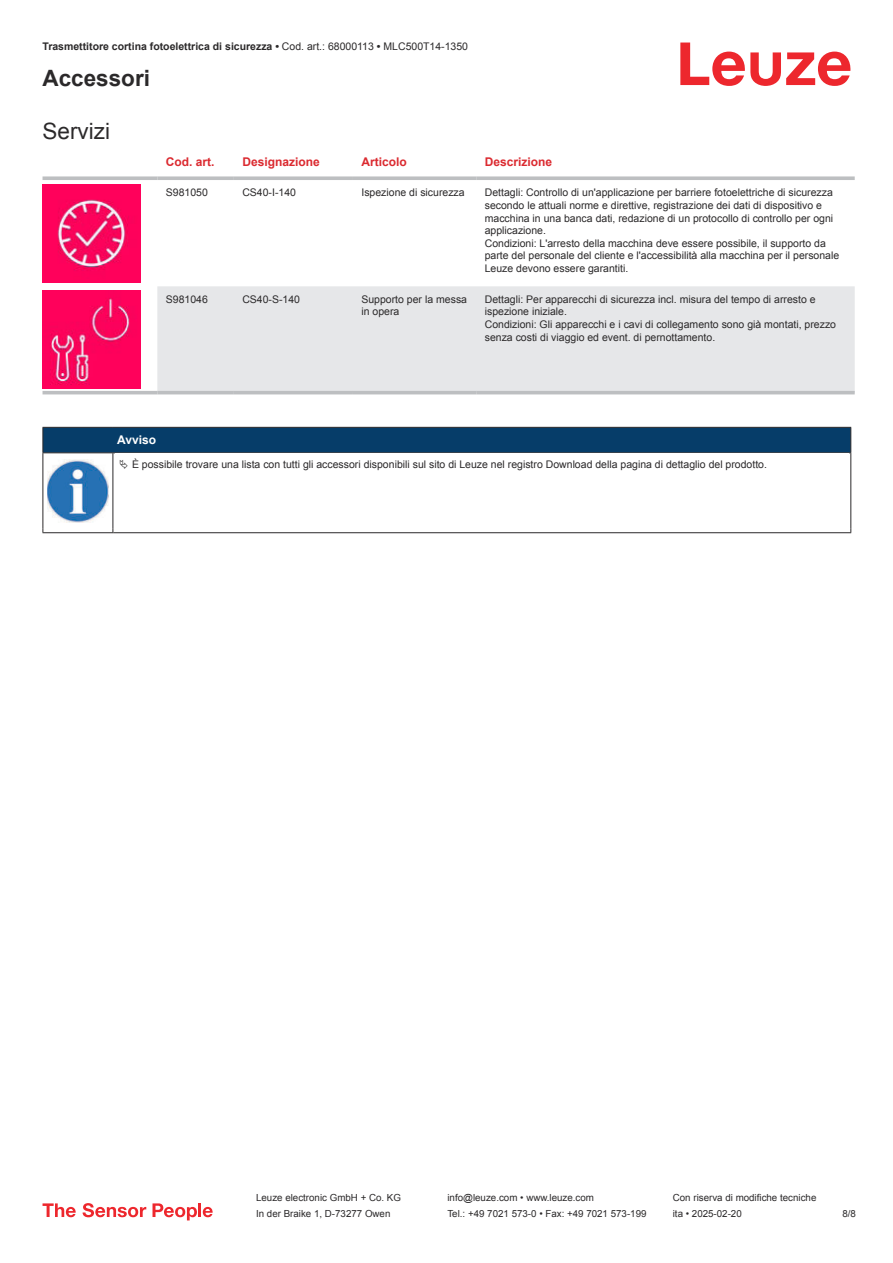
<style>
.page{position:relative;width:893px;height:1263px;background:#fff}
.page>*{position:absolute;margin:0;border:0;box-sizing:border-box;transform-origin:0 0}
.t1{font:700 22.5px "Arial";color:#2b292a}
.t2{font:22.5px "Arial";color:#2b292a}
.t3{font:700 12px "Arial";color:#db2a30}
.t4{font:700 12px "Arial";color:#fff}
.t5{font:10.5px/12.6px "Arial";color:#2b292a}
.t6{font:700 10.5px "Arial";color:#2b292a}
.t7{font:9.75px "Arial";color:#2b292a}
.s1{font-weight:400}
</style>
<div class="page">
<svg style="left:680px;top:43px;width:170px;height:43px"></svg>
<svg style="left:43px;top:184px;width:812px;height:211px"></svg>
<div style="left:157px;top:286px;width:698px;height:105px;background:#e6e7e9"></div>
<svg style="left:43px;top:176px;width:114px;height:4px"></svg>
<svg style="left:157px;top:176px;width:77px;height:4px"></svg>
<svg style="left:234px;top:176px;width:119px;height:4px"></svg>
<svg style="left:353px;top:176px;width:123px;height:4px"></svg>
<svg style="left:476px;top:176px;width:379px;height:4px;background:#c4c6c8"></svg>
<hr style="left:43px;top:391px;width:114px;height:3px;background:#bdbfc1">
<hr style="left:157px;top:391px;width:77px;height:3px;background:#bdbfc1">
<hr style="left:234px;top:391px;width:119px;height:3px;background:#bdbfc1">
<hr style="left:353px;top:391px;width:123px;height:3px;background:#bdbfc1">
<hr style="left:476px;top:391px;width:379px;height:3px;background:#bdbfc1">
<img style="left:43px;top:184px;width:97px;height:98px">
<img style="left:43px;top:291px;width:97px;height:97px">
<div style="left:43px;top:427px;width:808px;height:26px;background:#063d69"></div>
<hr style="left:113px;top:452px;width:738px;height:1px;background:#2b292a">
<hr style="left:43px;top:453px;width:1px;height:75px;background:#2b292a">
<hr style="left:113px;top:453px;width:1px;height:75px;background:#2b292a">
<hr style="left:850px;top:453px;width:1px;height:75px;background:#2b292a">
<hr style="left:43px;top:532px;width:70px;height:1px;background:#2b292a">
<hr style="left:113px;top:532px;width:738px;height:1px;background:#2b292a">
<img style="left:47px;top:459px;width:61px;height:63px">
<svg style="left:43px;top:1203px;width:33px;height:14px"></svg>
<svg style="left:83px;top:1203px;width:63px;height:14px"></svg>
<svg style="left:153px;top:1203px;width:44px;height:17px"></svg>
<hr style="left:198px;top:1203px;width:3px;height:14px;background:#ed272d">
<svg style="left:203px;top:1207px;width:10px;height:10px"></svg>
<p class="t6" style="left:43px;top:43px;width:427px">Trasmettitore cortina fotoelettrica di sicurezza • <span class="s1">Cod. art.: 68000113</span> • <span class="s1">MLC500T14-1350</span></p>
<h1 class="t1" style="left:43px;top:70px;width:109px">Accessori</h1>
<h1 class="t2" style="left:43px;top:123px;width:69px">Servizi</h1>
<p class="t3" style="left:166px;top:157px;width:50px">Cod. art.</p>
<p class="t3" style="left:242px;top:157px;width:79px">Designazione</p>
<p class="t3" style="left:361px;top:157px;width:47px">Articolo</p>
<p class="t3" style="left:485px;top:157px;width:69px">Descrizione</p>
<p class="t5" style="left:166px;top:187px;width:44px">S981050</p>
<p class="t5" style="left:242px;top:187px;width:55px">CS40-I-140</p>
<p class="t5" style="left:361px;top:187px;width:105px">Ispezione di sicurezza</p>
<p class="t5" style="left:485px;top:187px;width:356px">Dettagli: Controllo di un'applicazione per barriere fotoelettriche di sicurezza secondo le attuali norme e direttive, registrazione dei dati di dispositivo e macchina in una banca dati, redazione di un protocollo di controllo per ogni applicazione.<br>Condizioni: L'arresto della macchina deve essere possibile, il supporto da parte del personale del cliente e l'accessibilità alla macchina per il personale Leuze devono essere garantiti.</p>
<p class="t5" style="left:166px;top:294px;width:44px">S981046</p>
<p class="t5" style="left:242px;top:294px;width:59px">CS40-S-140</p>
<p class="t5" style="left:361px;top:294px;width:107px">Supporto per la messa in opera</p>
<p class="t5" style="left:485px;top:294px;width:353px">Dettagli: Per apparecchi di sicurezza incl. misura del tempo di arresto e ispezione iniziale.<br>Condizioni: Gli apparecchi e i cavi di collegamento sono già montati, prezzo senza costi di viaggio ed event. di pernottamento.</p>
<p class="t4" style="left:117px;top:435px;width:40px">Avviso</p>
<p class="t5" style="left:132px;top:459px;width:636px">È possibile trovare una lista con tutti gli accessori disponibili sul sito di Leuze nel registro Download della pagina di dettaglio del prodotto.</p>
<p class="t7" style="left:256px;top:1194px;width:146px">Leuze electronic GmbH + Co. KG</p>
<p class="t7" style="left:447px;top:1194px;width:148px">info@leuze.com • www.leuze.com</p>
<p class="t7" style="left:673px;top:1194px;width:145px">Con riserva di modifiche tecniche</p>
<p class="t7" style="left:256px;top:1210px;width:136px">In der Braike 1, D-73277 Owen</p>
<p class="t7" style="left:447px;top:1210px;width:201px">Tel.: +49 7021 573-0 • Fax: +49 7021 573-199</p>
<p class="t7" style="left:673px;top:1210px;width:70px">ita • 2025-02-20</p>
<p class="t7" style="left:842px;top:1210px;width:15px">8 /8</p>
</div>
